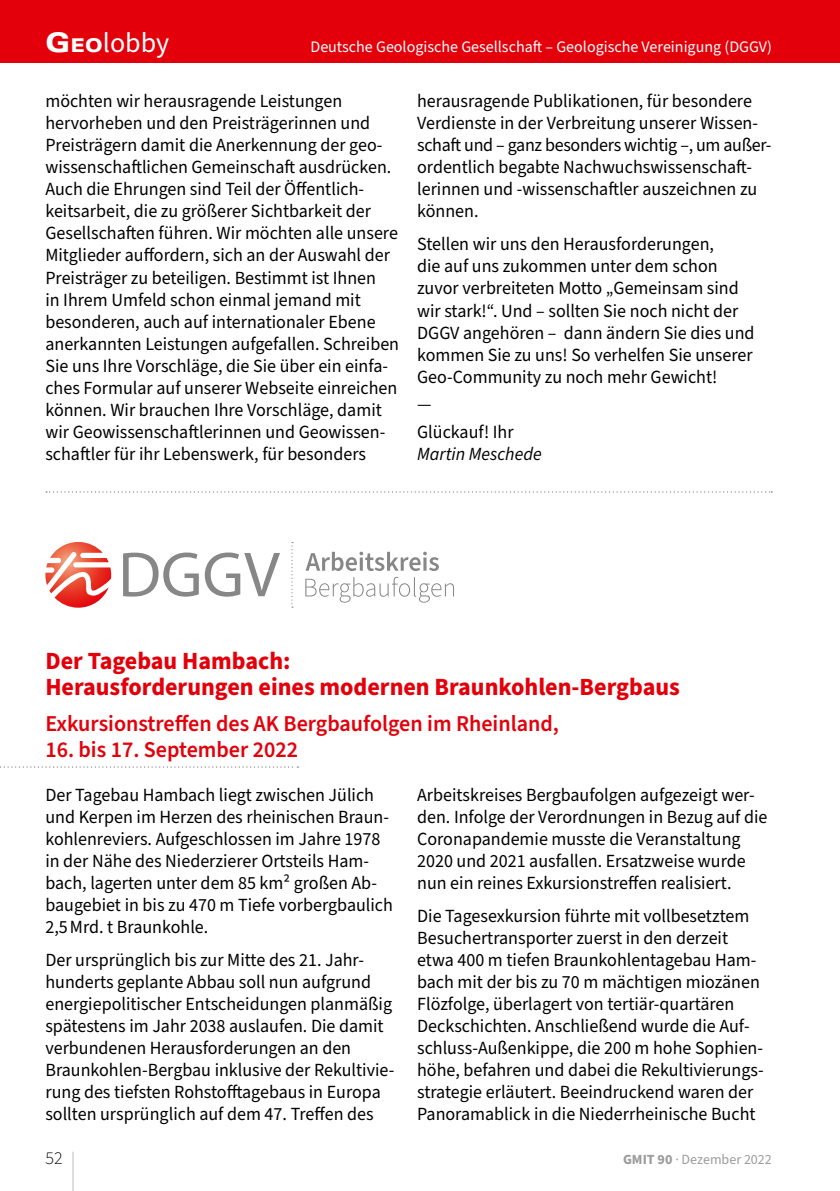
<style>
.page{position:relative;width:840px;height:1191px;background:#fff}
.page>*{position:absolute;margin:0;border:0;box-sizing:border-box;transform-origin:0 0}
.t1{font:300 63px "Source Sans Pro";color:#9c9c9d;scale:.29 1}
.t2{font:28px "Source Sans Pro";color:#fff}
.t3{font:700 24.8px/26px "Source Sans Pro";color:#e3000b}
.t4{font:600 22.6px "Source Sans Pro";color:#e3000b}
.t5{font:18.6px/22px "Source Sans Pro";color:#000}
.t6{font:italic 18.6px "Source Sans Pro";color:#000}
.t7{font:300 18px "Source Sans Pro";color:#000}
.t8{font:16px "Source Sans Pro";color:#fff}
.t9{font:14px "Source Sans Pro";color:#9c9c9d}
.s1{font-family:"Univers";font-weight:900;font-stretch:expanded;font-size:27px}
.s2{font-family:"Univers";font-weight:900;font-stretch:expanded;font-size:19px}
.s3{font-weight:700}
</style>
<div class="page">
<div style="left:0;top:0;width:839px;height:62px;background:#e3000b"></div>
<svg style="left:46px;top:491px;width:725px;height:1px"></svg>
<svg style="left:0;top:766px;width:298px;height:1px"></svg>
<svg style="left:45px;top:542px;width:67px;height:65px"></svg>
<svg style="left:123px;top:552px;width:76px;height:44px"></svg>
<svg style="left:205px;top:552px;width:75px;height:44px"></svg>
<svg style="left:291px;top:542px;width:2px;height:66px"></svg>
<svg style="left:305px;top:577px;width:149px;height:25px"></svg>
<svg style="left:305px;top:551px;width:133px;height:20px"></svg>
<hr style="left:839px;top:0;width:1px;height:62px;background:#e3000b">
<h2 class="t2" style="left:45px;top:24px;width:125px"><span class="s1">G</span><span class="s2">eo</span>lobby</h2>
<p class="t8" style="left:310px;top:36px;width:462px">Deutsche Geologische Gesellschaft – Geologische Vereinigung (DGGV)</p>
<p class="t5" style="left:417px;top:91px;width:352px">herausragende Publikationen, für besondere Verdienste in der Verbreitung unserer Wissen&shy;schaft und – ganz besonders wichtig –, um außer-- ordentlich begabte Nachwuchswissenschaft&shy;lerinnen und -wissenschaftler auszeichnen zu können.</p>
<p class="t5" style="left:417px;top:234px;width:339px">Stellen wir uns den Herausforderungen,<br>die auf uns zukommen unter dem schon zuvor verbreiteten Motto „Gemeinsam sind wir stark!“. Und – sollten Sie noch nicht der DGGV angehören – dann ändern Sie dies und kommen Sie zu uns! So verhelfen Sie unserer Geo-Community zu noch mehr Gewicht!</p>
<p class="t5" style="left:417px;top:390px;width:98px;line-height:28px">—<br>Glückauf! Ihr</p>
<p class="t6" style="left:417px;top:441px;width:126px">Martin Meschede</p>
<p class="t5" style="left:45px;top:91px;width:355px">möchten wir herausragende Leistungen hervorheben und den Preisträgerinnen und Preisträgern damit die Anerkennung der geo&shy;wissenschaftlichen Gemeinschaft ausdrücken.<br>Auch die Ehrungen sind Teil der Öffentlich&shy;keitsarbeit, die zu größerer Sichtbarkeit der Gesellschaften führen. Wir möchten alle unsere Mitglieder auffordern, sich an der Auswahl der Preisträger zu beteiligen. Bestimmt ist Ihnen<br>in Ihrem Umfeld schon einmal jemand mit besonderen, auch auf internationaler Ebene anerkannten Leistungen aufgefallen. Schreiben Sie uns Ihre Vorschläge, die Sie über ein einfa&shy;ches Formular auf unserer Webseite einreichen können. Wir brauchen Ihre Vorschläge, damit wir Geowissenschaftlerinnen und Geowissen&shy;schaftler für ihr Lebenswerk, für besonders</p>
<h3 class="t3" style="left:45px;top:648px;width:635px">Der Tagebau Hambach:<br>Herausforderungen eines modernen Braunkohlen-Bergbaus</h3>
<p class="t4" style="left:45px;top:708px;width:515px">Exkursionstreffen des AK Bergbaufolgen im Rheinland,</p>
<p class="t4" style="left:45px;top:734px;width:254px">16. bis 17. September 2022</p>
<p class="t5" style="left:45px;top:784px;width:349px">Der Tagebau Hambach liegt zwischen Jülich und Kerpen im Herzen des rheinischen Braun&shy;kohlenreviers. Aufgeschlossen im Jahre 1978 in der Nähe des Niederzierer Ortsteils Ham&shy;bach, lagerten unter dem 85 km² großen Ab&shy;baugebiet in bis zu 470 m Tiefe vorbergbaulich 2,5 Mrd. t Braunkohle.</p>
<p class="t5" style="left:45px;top:949px;width:350px">Der ursprünglich bis zur Mitte des 21. Jahr&shy;hunderts geplante Abbau soll nun aufgrund energiepolitischer Entscheidungen planmäßig spätestens im Jahr 2038 auslaufen. Die damit verbundenen Herausforderungen an den Braunkohlen-Bergbau inklusive der Rekultivie&shy;rung des tiefsten Rohstofftagebaus in Europa sollten ursprünglich auf dem 47. Treffen des</p>
<p class="t5" style="left:417px;top:784px;width:352px">Arbeitskreises Bergbaufolgen aufgezeigt wer&shy;den. Infolge der Verordnungen in Bezug auf die Coronapandemie musste die Veranstaltung 2020 und 2021 ausfallen. Ersatzweise wurde nun ein reines Exkursionstreffen realisiert.</p>
<p class="t5" style="left:417px;top:905px;width:348px">Die Tagesexkursion führte mit vollbesetztem Besuchertransporter zuerst in den derzeit etwa 400 m tiefen Braunkohlentagebau Ham&shy;bach mit der bis zu 70 m mächtigen miozänen Flözfolge, überlagert von tertiär-quartären Deckschichten. Anschließend wurde die Auf&shy;schluss-Außenkippe, die 200 m hohe Sophien&shy;höhe, befahren und dabei die Rekultivierungs&shy;strategie erläutert. Beeindruckend waren der Panoramablick in die Niederrheinische Bucht</p>
<h1 class="t1" style="left:71px;top:1136px;width:15px">|</h1>
<p class="t7" style="left:45px;top:1145px;width:19px">52</p>
<p class="t9" style="left:622px;top:1149px;width:150px"><span class="s3">GMIT 90</span> · Dezember 2022</p>
</div>
